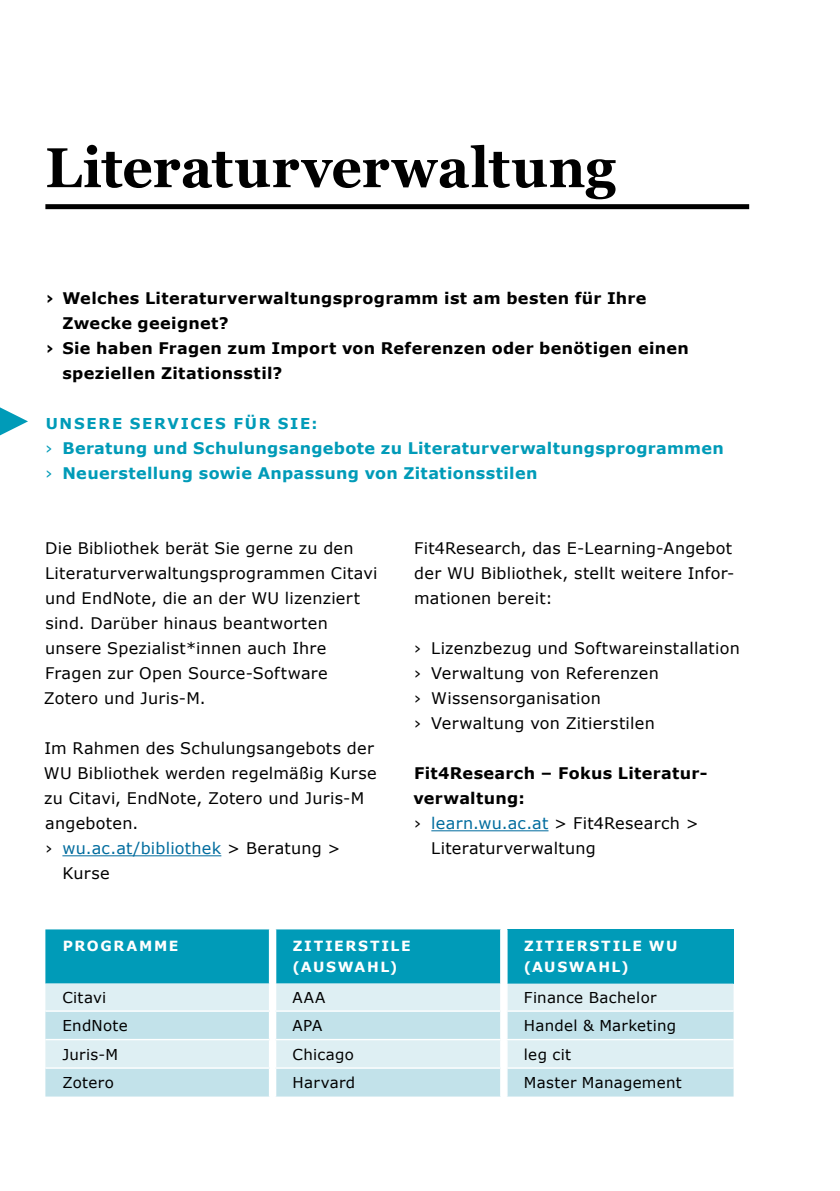
<style>
.page{position:relative;width:840px;height:1191px;background:#fff}
.page>*{position:absolute;margin:0;border:0;box-sizing:border-box;transform-origin:0 0}
.t1{font:700 56px "Georgia";letter-spacing:.005em;color:#000;scale:.95 1}
.t2{font:16px/25px "Verdana";letter-spacing:.015em;color:#000}
.t3{font:700 16px "Verdana";letter-spacing:.02em;color:#000}
.t4{font:700 16px/25px "Verdana";letter-spacing:.02em;color:#009bb8}
.t5{font:16px "Verdana";letter-spacing:.015em;color:#006c9e}
.t6{font:15px "Verdana";letter-spacing:.02em;color:#000}
.t7{font:700 15px "Verdana";letter-spacing:.115em;color:#009bb8}
.t8{font:700 14px/20px "Verdana";letter-spacing:.12em;color:#fff}
.s1{font-weight:400}
.s2{color:#000}
.s3{color:#006c9e}
</style>
<div class="page">
<hr style="left:62px;top:855px;width:159px;height:1px;background:#006c9e">
<hr style="left:431px;top:830px;width:117px;height:1px;background:#006c9e">
<svg style="left:0;top:407px;width:28px;height:28px"></svg>
<div style="left:506px;top:929px;width:227px;height:54px;background:#009bb8"></div>
<div style="left:507px;top:983px;width:226px;height:27px;background:#deeff3"></div>
<svg style="left:507px;top:1011px;width:226px;height:85px;background:#cce6ed"></svg>
<hr style="left:506px;top:1038px;width:227px;height:2px;background:#fff">
<hr style="left:506px;top:1067px;width:227px;height:1px;background:#fff">
<svg style="left:45px;top:929px;width:462px;height:167px;background:#91d1de"></svg>
<div style="left:45px;top:204px;width:703px;height:5px;background:#000"></div>
<h1 class="t1" style="left:45px;top:132px;width:601px">Literaturverwaltung</h1>
<p class="t3" style="left:45px;top:287px;width:602px">› Welches Literaturverwaltungsprogramm ist am besten für Ihre</p>
<p class="t3" style="left:62px;top:312px;width:168px">Zwecke geeignet?</p>
<p class="t3" style="left:45px;top:337px;width:644px">› Sie haben Fragen zum Import von Referenzen oder benötigen einen</p>
<p class="t3" style="left:62px;top:362px;width:221px">speziellen Zitationsstil?</p>
<p class="t7" style="left:46px;top:413px;width:273px">UNSERE SERVICES FÜR SIE:</p>
<p class="t4" style="left:45px;top:435px;width:679px"><span class="s1">›</span> Beratung und Schulungsangebote zu Literaturverwaltungsprogrammen <span class="s1">›</span> Neuerstellung sowie Anpassung von Zitationsstilen</p>
<p class="t2" style="left:44px;top:536px;width:335px">Die Bibliothek berät Sie gerne zu den Literaturverwaltungsprogrammen Citavi und EndNote, die an der WU lizenziert sind. Darüber hinaus beantworten unsere Spezialist*innen auch Ihre Fragen zur Open Source-Software Zotero und Juris-M.</p>
<p class="t2" style="left:44px;top:736px;width:331px">Im Rahmen des Schulungsangebots der</p>
<p class="t2" style="left:44px;top:761px;width:334px">WU Bibliothek werden regelmäßig Kurse</p>
<p class="t2" style="left:44px;top:786px;width:321px">zu Citavi, EndNote, Zotero und Juris-M</p>
<p class="t2" style="left:45px;top:811px;width:94px">angeboten.</p>
<p class="t5" style="left:45px;top:837px;width:296px"><span class="s2">›</span> wu.ac.at/bibliothek <span class="s2">&gt; Beratung &gt;</span></p>
<p class="t2" style="left:62px;top:861px;width:49px">Kurse</p>
<p class="t2" style="left:414px;top:536px;width:321px">Fit4Research, das E-Learning-Angebot der WU Bibliothek, stellt weitere Infor&shy;mationen bereit:</p>
<p class="t2" style="left:414px;top:636px;width:327px">› Lizenzbezug und Softwareinstallation › Verwaltung von Referenzen<br>› Wissensorganisation<br>› Verwaltung von Zitierstilen</p>
<p class="t3" style="left:414px;top:762px;width:293px">Fit4Research – Fokus Literatur-</p>
<p class="t3" style="left:413px;top:787px;width:113px">verwaltung:</p>
<p class="t2" style="left:414px;top:811px;width:286px">› <span class="s3">learn.wu.ac.at</span> &gt; Fit4Research &gt;</p>
<p class="t2" style="left:431px;top:836px;width:166px">Literaturverwaltung</p>
<p class="t8" style="left:63px;top:936px;width:117px">PROGRAMME</p>
<p class="t8" style="left:292px;top:936px;width:119px">ZITIERSTILE (AUSWAHL)</p>
<p class="t8" style="left:523px;top:936px;width:155px">ZITIERSTILE WU (AUSWAHL)</p>
<p class="t6" style="left:62px;top:986px;width:45px">Citavi</p>
<p class="t6" style="left:292px;top:986px;width:34px">AAA</p>
<p class="t6" style="left:523px;top:986px;width:134px">Finance Bachelor</p>
<p class="t6" style="left:62px;top:1015px;width:67px">EndNote</p>
<p class="t6" style="left:292px;top:1015px;width:31px">APA</p>
<p class="t6" style="left:523px;top:1015px;width:154px">Handel &amp; Marketing</p>
<p class="t6" style="left:62px;top:1043px;width:57px">Juris-M</p>
<p class="t6" style="left:292px;top:1043px;width:63px">Chicago</p>
<p class="t6" style="left:523px;top:1043px;width:49px">leg cit</p>
<p class="t6" style="left:62px;top:1072px;width:53px">Zotero</p>
<p class="t6" style="left:292px;top:1072px;width:64px">Harvard</p>
<p class="t6" style="left:523px;top:1072px;width:159px">Master Management</p>
</div>
